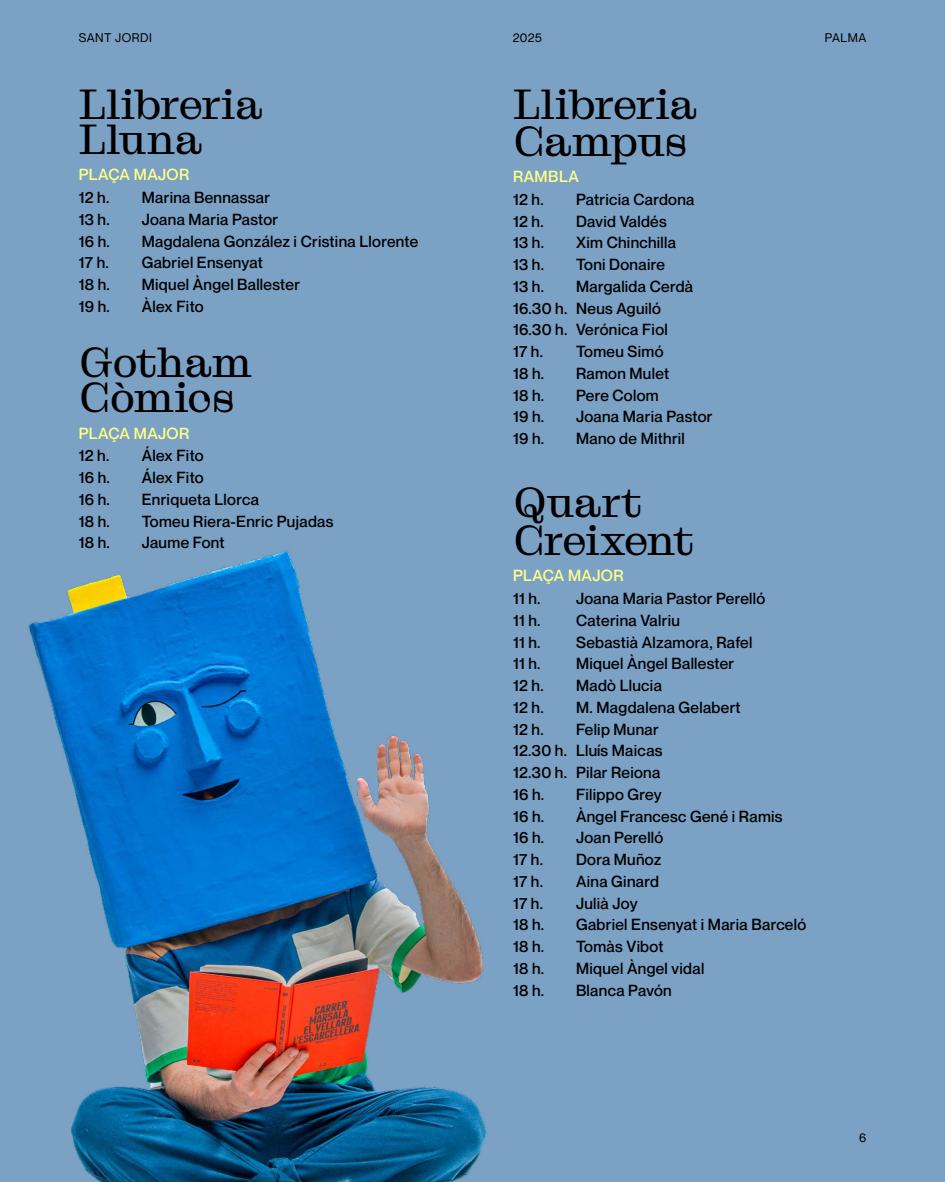
<style>
.page{position:relative;width:945px;height:1182px;background:#fff}
.page>*{position:absolute;margin:0;border:0;box-sizing:border-box;transform-origin:0 0}
.t1{font:42px/35px "Droulers Clarendon";letter-spacing:-.025em;color:#000}
.t2{font:500 15.75px/21.7px "Neue Montreal";letter-spacing:.02em;color:#000}
.t3{font:500 15.75px "Neue Montreal";letter-spacing:.025em;color:#ffff86}
.t4{font:12.25px "Neue Montreal";letter-spacing:.04em;color:#000}
</style>
<div class="page">
<div style="left:0;top:0;width:945px;height:1181px;background:#7ba1c5"></div>
<img style="left:28px;top:550px;width:458px;height:631px">
<p class="t4" style="left:79px;top:31px;width:75px">SANT JORDI</p>
<p class="t4" style="left:513px;top:31px;width:31px">2025</p>
<p class="t4" style="left:825px;top:31px;width:43px">PALMA</p>
<h1 class="t1" style="left:79px;top:87px;width:185px">Llibreria<br>Lluna</h1>
<p class="t3" style="left:79px;top:165px;width:112px">PLAÇA MAJOR</p>
<p class="t2" style="left:79px;top:187px;width:32px">12 h.</p>
<p class="t2" style="left:142px;top:187px;width:130px">Marina Bennassar</p>
<p class="t2" style="left:79px;top:208px;width:32px">13 h.</p>
<p class="t2" style="left:142px;top:208px;width:138px">Joana Maria Pastor</p>
<p class="t2" style="left:79px;top:230px;width:33px">16 h.</p>
<p class="t2" style="left:142px;top:230px;width:278px">Magdalena González i Cristina Llorente</p>
<p class="t2" style="left:79px;top:252px;width:32px">17 h.</p>
<p class="t2" style="left:142px;top:252px;width:123px">Gabriel Ensenyat</p>
<p class="t2" style="left:79px;top:274px;width:33px">18 h.</p>
<p class="t2" style="left:142px;top:274px;width:160px">Miquel Àngel Ballester</p>
<p class="t2" style="left:79px;top:295px;width:33px">19 h.</p>
<p class="t2" style="left:142px;top:295px;width:64px">Àlex Fito</p>
<h1 class="t1" style="left:79px;top:345px;width:175px">Gotham<br>Còmics</h1>
<p class="t3" style="left:79px;top:423px;width:112px">PLAÇA MAJOR</p>
<p class="t2" style="left:79px;top:445px;width:32px">12 h.</p>
<p class="t2" style="left:142px;top:445px;width:64px">Álex Fito</p>
<p class="t2" style="left:79px;top:466px;width:33px">16 h.</p>
<p class="t2" style="left:142px;top:466px;width:64px">Álex Fito</p>
<p class="t2" style="left:79px;top:488px;width:33px">16 h.</p>
<p class="t2" style="left:142px;top:488px;width:119px">Enriqueta Llorca</p>
<p class="t2" style="left:79px;top:510px;width:33px">18 h.</p>
<p class="t2" style="left:142px;top:510px;width:193px">Tomeu Riera-Enric Pujadas</p>
<p class="t2" style="left:79px;top:532px;width:33px">18 h.</p>
<p class="t2" style="left:142px;top:532px;width:84px">Jaume Font</p>
<h1 class="t1" style="left:513px;top:86px;width:185px;line-height:36.8px">Llibreria<br>Campus</h1>
<p class="t3" style="left:513px;top:167px;width:67px">RAMBLA</p>
<p class="t2" style="left:513px;top:188px;width:32px">12 h.</p>
<p class="t2" style="left:576px;top:188px;width:120px">Patricia Cardona</p>
<p class="t2" style="left:513px;top:210px;width:32px">12 h.</p>
<p class="t2" style="left:576px;top:210px;width:92px">David Valdés</p>
<p class="t2" style="left:513px;top:232px;width:32px">13 h.</p>
<p class="t2" style="left:576px;top:232px;width:101px">Xim Chinchilla</p>
<p class="t2" style="left:513px;top:254px;width:32px">13 h.</p>
<p class="t2" style="left:576px;top:254px;width:90px">Toni Donaire</p>
<p class="t2" style="left:513px;top:275px;width:32px">13 h.</p>
<p class="t2" style="left:513px;top:275px;width:182px;text-indent:63px">Margalida Cerdà<br>16.30 h. Neus Aguiló<br>16.30 h. Verónica Fiol<br>17 h.</p>
<p class="t2" style="left:576px;top:341px;width:89px">Tomeu Simó</p>
<p class="t2" style="left:513px;top:362px;width:33px">18 h.</p>
<p class="t2" style="left:576px;top:362px;width:95px">Ramon Mulet</p>
<p class="t2" style="left:513px;top:384px;width:33px">18 h.</p>
<p class="t2" style="left:576px;top:384px;width:84px">Pere Colom</p>
<p class="t2" style="left:513px;top:406px;width:33px">19 h.</p>
<p class="t2" style="left:576px;top:406px;width:138px">Joana Maria Pastor</p>
<p class="t2" style="left:513px;top:427px;width:33px">19 h.</p>
<p class="t2" style="left:576px;top:427px;width:110px">Mano de Mithril</p>
<h1 class="t1" style="left:513px;top:483px;width:182px;line-height:38.5px">Quart<br>Creixent</h1>
<p class="t3" style="left:513px;top:566px;width:112px">PLAÇA MAJOR</p>
<p class="t2" style="left:513px;top:587px;width:29px">11 h.</p>
<p class="t2" style="left:576px;top:587px;width:191px">Joana Maria Pastor Perelló</p>
<p class="t2" style="left:513px;top:609px;width:29px">11 h.</p>
<p class="t2" style="left:576px;top:609px;width:105px">Caterina Valriu</p>
<p class="t2" style="left:513px;top:631px;width:29px">11 h.</p>
<p class="t2" style="left:576px;top:631px;width:178px">Sebastià Alzamora, Rafel</p>
<p class="t2" style="left:513px;top:653px;width:29px">11 h.</p>
<p class="t2" style="left:576px;top:653px;width:160px">Miquel Àngel Ballester</p>
<p class="t2" style="left:513px;top:674px;width:32px">12 h.</p>
<p class="t2" style="left:576px;top:674px;width:87px">Madò Llucia</p>
<p class="t2" style="left:513px;top:696px;width:32px">12 h.</p>
<p class="t2" style="left:576px;top:696px;width:166px">M. Magdalena Gelabert</p>
<p class="t2" style="left:513px;top:718px;width:32px">12 h.</p>
<p class="t2" style="left:513px;top:718px;width:151px;text-indent:63px">Felip Munar<br>12.30 h. Lluís Maicas<br>12.30 h. Pilar Reiona<br>16 h.</p>
<p class="t2" style="left:576px;top:783px;width:87px">Filippo Grey</p>
<p class="t2" style="left:513px;top:805px;width:33px">16 h.</p>
<p class="t2" style="left:576px;top:805px;width:208px">Àngel Francesc Gené i Ramis</p>
<p class="t2" style="left:513px;top:826px;width:33px">16 h.</p>
<p class="t2" style="left:576px;top:826px;width:89px">Joan Perelló</p>
<p class="t2" style="left:513px;top:848px;width:32px">17 h.</p>
<p class="t2" style="left:576px;top:848px;width:87px">Dora Muñoz</p>
<p class="t2" style="left:513px;top:870px;width:32px">17 h.</p>
<p class="t2" style="left:576px;top:870px;width:84px">Aina Ginard</p>
<p class="t2" style="left:513px;top:892px;width:32px">17 h.</p>
<p class="t2" style="left:576px;top:892px;width:63px">Julià Joy</p>
<p class="t2" style="left:513px;top:913px;width:33px">18 h.</p>
<p class="t2" style="left:576px;top:913px;width:232px">Gabriel Ensenyat i Maria Barceló</p>
<p class="t2" style="left:513px;top:935px;width:33px">18 h.</p>
<p class="t2" style="left:576px;top:935px;width:89px">Tomàs Vibot</p>
<p class="t2" style="left:513px;top:957px;width:33px">18 h.</p>
<p class="t2" style="left:576px;top:957px;width:130px">Miquel Àngel vidal</p>
<p class="t2" style="left:513px;top:979px;width:33px">18 h.</p>
<p class="t2" style="left:576px;top:979px;width:97px">Blanca Pavón</p>
<p class="t4" style="left:859px;top:1129px;width:9px">6</p>
</div>
